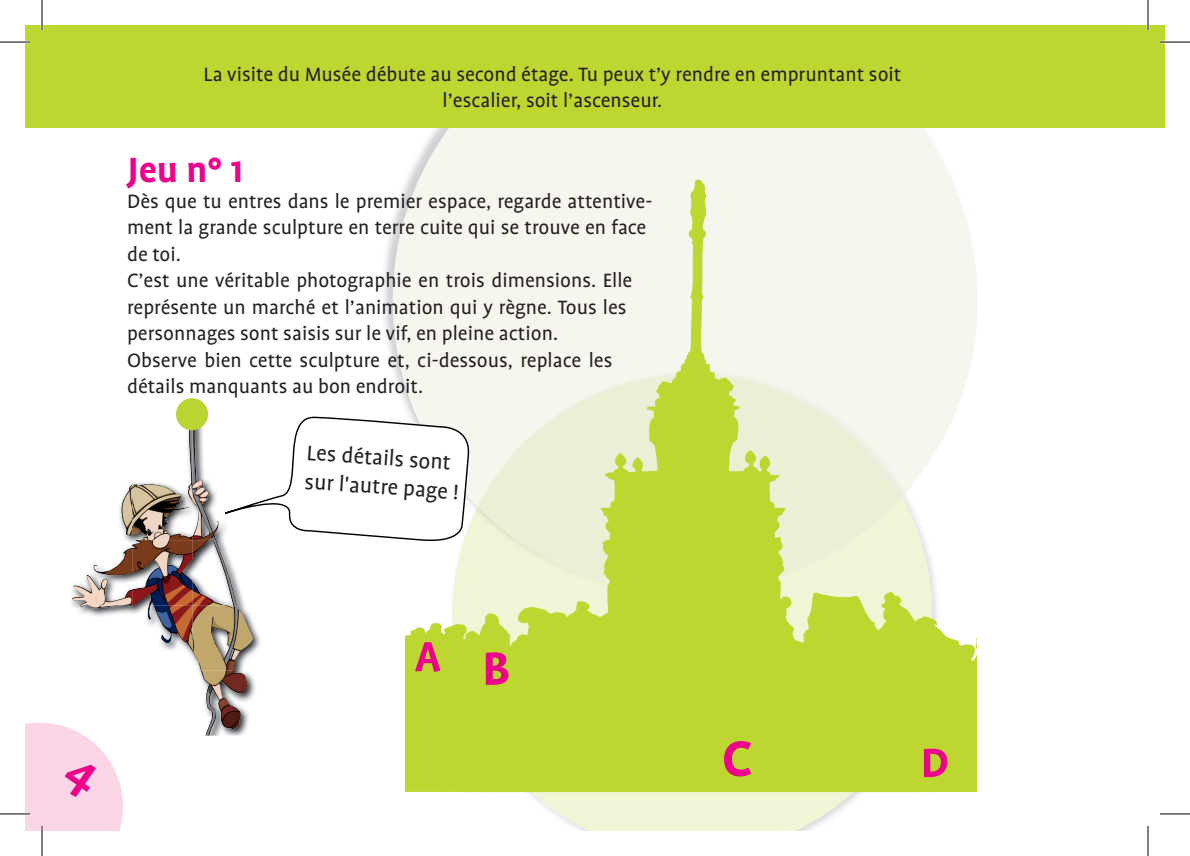
<style>
.page{position:relative;width:1190px;height:856px;background:#fff}
.page>*{position:absolute;margin:0;border:0;box-sizing:border-box;transform-origin:0 0}
.t1{font:700 40px "Profile OT";color:#ed028c}
.t2{font:24px/28.8px "Profile OT";color:#231f20}
.t3{font:22px/26.4px "Profile OT";color:#231f20;text-align:center}
</style>
<div class="page">
<svg style="left:451px;top:792px;width:488px;height:38px;fill:#f0f5d5"></svg>
<svg style="left:364px;top:127px;width:623px;height:279px;fill:#f6f5ee"></svg>
<div style="left:25px;top:25px;width:1140px;height:102px;background:#bed630"></div>
<svg style="left:406px;top:179px;width:570px;height:613px;background:#dfe8a0"></svg>
<svg style="left:415px;top:642px;width:25px;height:29px"></svg>
<svg style="left:486px;top:652px;width:22px;height:32px"></svg>
<svg style="left:724px;top:740px;width:27px;height:36px"></svg>
<svg style="left:924px;top:748px;width:23px;height:28px"></svg>
<img style="left:71px;top:409px;width:189px;height:318px">
<img style="left:188px;top:430px;width:8px;height:44px">
<img style="left:121px;top:484px;width:11px;height:51px">
<img style="left:132px;top:474px;width:86px;height:66px">
<img style="left:72px;top:544px;width:60px;height:61px">
<img style="left:132px;top:540px;width:105px;height:65px">
<img style="left:80px;top:605px;width:52px;height:3px">
<img style="left:132px;top:605px;width:60px;height:46px">
<img style="left:192px;top:605px;width:61px;height:65px">
<img style="left:201px;top:670px;width:46px;height:65px">
<svg style="left:224px;top:416px;width:246px;height:126px"></svg>
<div style="left:176px;top:398px;width:32px;height:32px;background:#bad432;border-radius:50%"></div>
<hr style="left:0;top:41px;width:30px;height:2px;background:#fff">
<hr style="left:1160px;top:41px;width:30px;height:2px;background:#fff">
<hr style="left:41px;top:0;width:2px;height:30px;background:#fff">
<hr style="left:1146px;top:0;width:3px;height:30px;background:#fff">
<hr style="left:0;top:42px;width:30px;height:1px;background:#000">
<hr style="left:1160px;top:42px;width:30px;height:1px;background:#000">
<hr style="left:0;top:813px;width:30px;height:1px;background:#000">
<hr style="left:1160px;top:813px;width:30px;height:1px;background:#000">
<hr style="left:42px;top:0;width:1px;height:30px;background:#000">
<hr style="left:42px;top:825px;width:1px;height:30px;background:#000">
<hr style="left:1147px;top:0;width:1px;height:30px;background:#000">
<hr style="left:1147px;top:825px;width:1px;height:30px;background:#000">
<svg style="left:25px;top:722px;width:98px;height:108px;background:#fadbe8"></svg>
<p class="t3" style="left:203px;top:61px;width:699px">La visite du Musée débute au second étage. Tu peux t’y rendre en empruntant soit l’escalier, soit l’ascenseur.</p>
<h1 class="t1" style="left:127px;top:147px;width:118px">Jeu n° 1</h1>
<p class="t3" style="left:127px;top:188px;width:527px;text-align:left">Dès que tu entres dans le premier espace, regarde attentive&shy;ment la grande sculpture en terre cuite qui se trouve en face de toi.<br>C’est une véritable photographie en trois dimensions. Elle représente un marché et l’animation qui y règne. Tous les personnages sont saisis sur le vif, en pleine action.<br>Observe bien cette sculpture et, ci-dessous, replace les détails manquants au bon endroit.</p>
<p class="t2" style="left:308px;top:438px;width:156px;rotate:4deg">Les détails sont sur l'autre page !</p>
</div>
